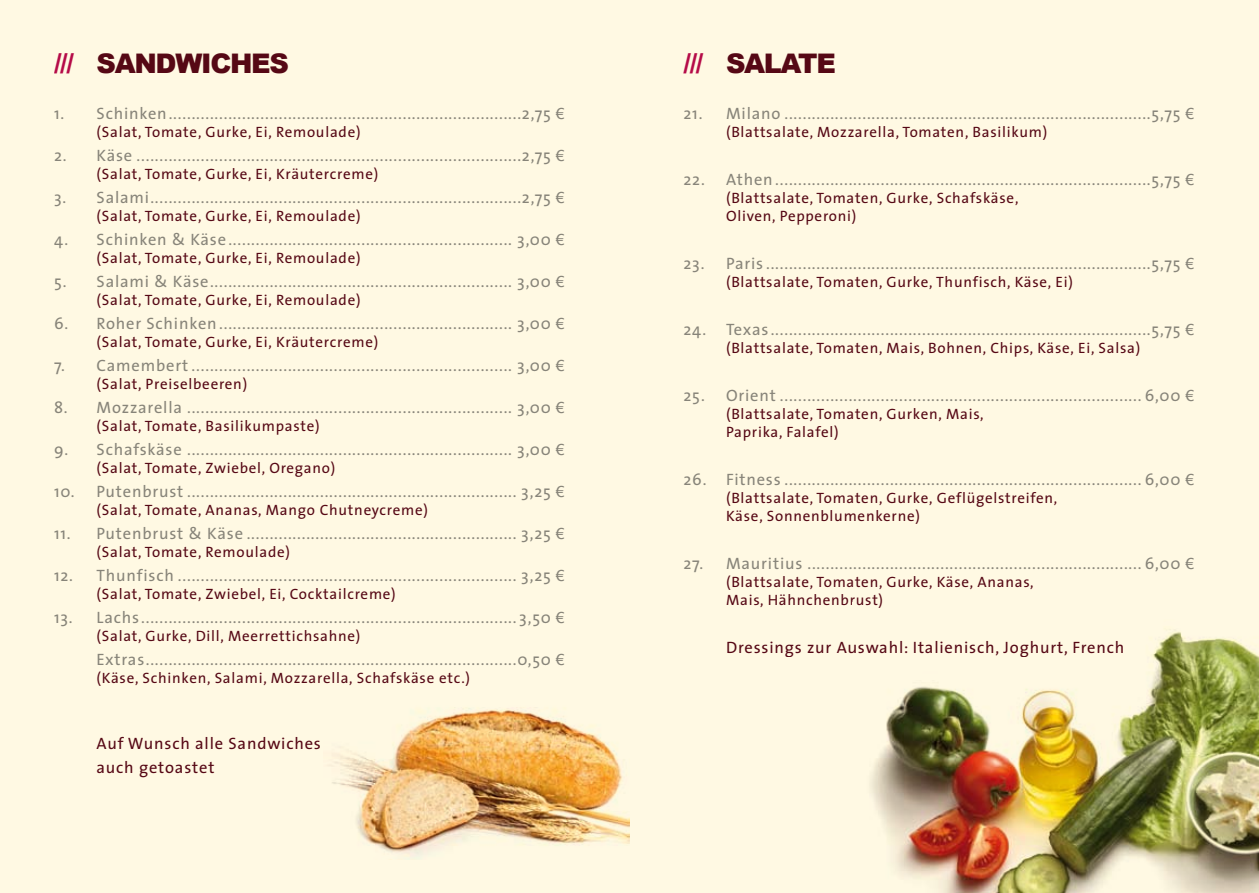
<style>
.page{position:relative;width:1259px;height:893px;background:#fff}
.page>*{position:absolute;margin:0;border:0;box-sizing:border-box;transform-origin:0 0}
.t1{font:900 27px "Arial";letter-spacing:-.05em;color:#560918}
.t2{font:16.5px "The Sans";letter-spacing:.05em;color:#878889}
.t3{font:16.5px/24px "The Sans";letter-spacing:.05em;color:#560918}
.t4{font:15px/18px "The Sans";letter-spacing:.05em;color:#560918}
.s1{color:#b50c51}
.s2{font-family:"Tahoma";font-size:15px}
</style>
<div class="page">
<div style="left:0;top:0;width:629px;height:893px;background:#fff9e3"></div>
<div style="left:629px;top:0;width:630px;height:893px;background:#fff9e3"></div>
<img style="left:332px;top:708px;width:297px;height:151px">
<img style="left:871px;top:631px;width:388px;height:262px">
<h1 class="t1" style="left:54px;top:49px;width:234px"><span class="s1">///</span> SANDWICHES</h1>
<p class="t2" style="left:54px;top:99px;width:512px">1. Schinken.............................................................................2,75 <span class="s2">€</span></p>
<p class="t4" style="left:97px;top:122px;width:265px">(Salat, Tomate, Gurke, Ei, Remoulade)</p>
<p class="t2" style="left:54px;top:141px;width:512px">2. Käse ....................................................................................2,75 <span class="s2">€</span></p>
<p class="t4" style="left:97px;top:164px;width:283px">(Salat, Tomate, Gurke, Ei, Kräutercreme)</p>
<p class="t2" style="left:54px;top:183px;width:512px">3. Salami.................................................................................2,75 <span class="s2">€</span></p>
<p class="t4" style="left:97px;top:206px;width:265px">(Salat, Tomate, Gurke, Ei, Remoulade)</p>
<p class="t2" style="left:54px;top:225px;width:512px">4. Schinken &amp; Käse.............................................................. 3,00 <span class="s2">€</span></p>
<p class="t4" style="left:97px;top:248px;width:265px">(Salat, Tomate, Gurke, Ei, Remoulade)</p>
<p class="t2" style="left:54px;top:267px;width:512px">5. Salami &amp; Käse.................................................................. 3,00 <span class="s2">€</span></p>
<p class="t4" style="left:97px;top:290px;width:265px">(Salat, Tomate, Gurke, Ei, Remoulade)</p>
<p class="t2" style="left:54px;top:309px;width:512px">6. Roher Schinken................................................................ 3,00 <span class="s2">€</span></p>
<p class="t4" style="left:97px;top:332px;width:283px">(Salat, Tomate, Gurke, Ei, Kräutercreme)</p>
<p class="t2" style="left:54px;top:351px;width:512px">7. Camembert ...................................................................... 3,00 <span class="s2">€</span></p>
<p class="t4" style="left:97px;top:374px;width:152px">(Salat, Preiselbeeren)</p>
<p class="t2" style="left:54px;top:393px;width:512px">8. Mozzarella ....................................................................... 3,00 <span class="s2">€</span></p>
<p class="t4" style="left:97px;top:416px;width:225px">(Salat, Tomate, Basilikumpaste)</p>
<p class="t2" style="left:54px;top:435px;width:512px">9. Schafskäse ....................................................................... 3,00 <span class="s2">€</span></p>
<p class="t4" style="left:97px;top:458px;width:240px">(Salat, Tomate, Zwiebel, Oregano)</p>
<p class="t2" style="left:54px;top:477px;width:512px">10. Putenbrust ........................................................................ 3,25 <span class="s2">€</span></p>
<p class="t4" style="left:97px;top:500px;width:333px">(Salat, Tomate, Ananas, Mango Chutneycreme)</p>
<p class="t2" style="left:54px;top:519px;width:512px">11. Putenbrust &amp; Käse ........................................................... 3,25 <span class="s2">€</span></p>
<p class="t4" style="left:97px;top:542px;width:195px">(Salat, Tomate, Remoulade)</p>
<p class="t2" style="left:54px;top:561px;width:512px">12. Thunfisch .......................................................................... 3,25 <span class="s2">€</span></p>
<p class="t4" style="left:97px;top:584px;width:301px">(Salat, Tomate, Zwiebel, Ei, Cocktailcreme)</p>
<p class="t2" style="left:54px;top:603px;width:512px">13. Lachs..................................................................................3,50 <span class="s2">€</span></p>
<p class="t4" style="left:97px;top:626px;width:265px">(Salat, Gurke, Dill, Meerrettichsahne)</p>
<p class="t2" style="left:97px;top:645px;width:469px">Extras.................................................................................0,50 <span class="s2">€</span></p>
<p class="t4" style="left:97px;top:668px;width:375px">(Käse, Schinken, Salami, Mozzarella, Schafskäse etc.)</p>
<p class="t3" style="left:97px;top:731px;width:226px">Auf Wunsch alle Sandwiches auch getoastet</p>
<h1 class="t1" style="left:683px;top:49px;width:154px"><span class="s1">///</span> SALATE</h1>
<p class="t2" style="left:683px;top:99px;width:512px">21. Milano ................................................................................5,75 <span class="s2">€</span></p>
<p class="t4" style="left:726px;top:122px;width:323px">(Blattsalate, Mozzarella, Tomaten, Basilikum)</p>
<p class="t2" style="left:683px;top:165px;width:512px">22. Athen..................................................................................5,75 <span class="s2">€</span></p>
<p class="t4" style="left:726px;top:188px;width:294px">(Blattsalate, Tomaten, Gurke, Schafskäse,<br>Oliven, Pepperoni)</p>
<p class="t2" style="left:683px;top:249px;width:512px">23. Paris ....................................................................................5,75 <span class="s2">€</span></p>
<p class="t4" style="left:726px;top:272px;width:348px">(Blattsalate, Tomaten, Gurke, Thunfisch, Käse, Ei)</p>
<p class="t2" style="left:683px;top:315px;width:512px">24. Texas...................................................................................5,75 <span class="s2">€</span></p>
<p class="t4" style="left:726px;top:338px;width:416px">(Blattsalate, Tomaten, Mais, Bohnen, Chips, Käse, Ei, Salsa)</p>
<p class="t2" style="left:683px;top:381px;width:512px">25. Orient ............................................................................... 6,00 <span class="s2">€</span></p>
<p class="t4" style="left:726px;top:404px;width:259px">(Blattsalate, Tomaten, Gurken, Mais,<br>Paprika, Falafel)</p>
<p class="t2" style="left:683px;top:465px;width:512px">26. Fitness .............................................................................. 6,00 <span class="s2">€</span></p>
<p class="t4" style="left:726px;top:488px;width:333px">(Blattsalate, Tomaten, Gurke, Geflügelstreifen,<br>Käse, Sonnenblumenkerne)</p>
<p class="t2" style="left:683px;top:549px;width:512px">27. Mauritius ......................................................................... 6,00 <span class="s2">€</span></p>
<p class="t4" style="left:726px;top:572px;width:309px">(Blattsalate, Tomaten, Gurke, Käse, Ananas,<br>Mais, Hähnchenbrust)</p>
<p class="t3" style="left:726px;top:635px;width:400px">Dressings zur Auswahl: Italienisch, Joghurt, French</p>
</div>
